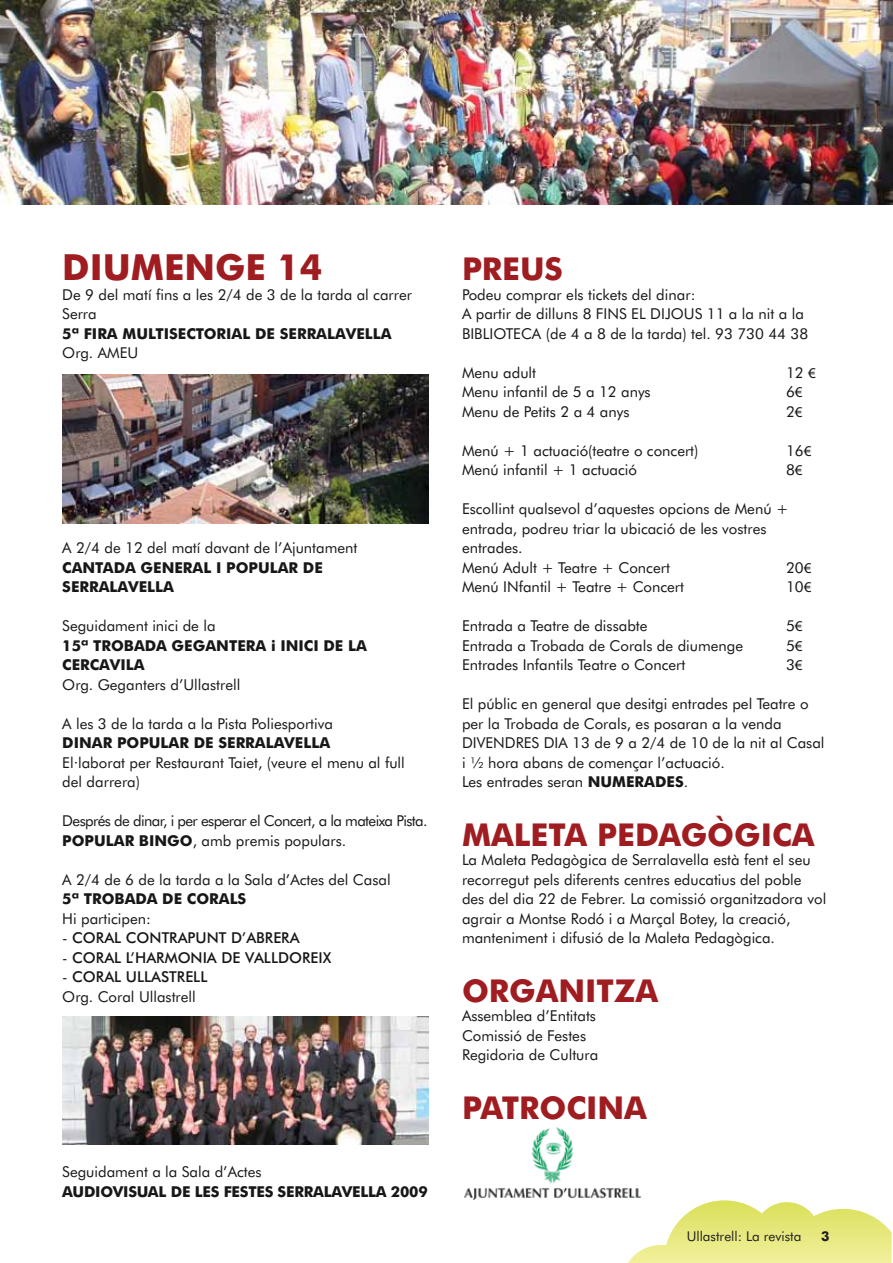
<style>
.page{position:relative;width:893px;height:1263px;background:#fff}
.page>*{position:absolute;margin:0;border:0;box-sizing:border-box;transform-origin:0 0}
.t1{font:700 36px "Futura BT";color:#9f1c20}
.t2{font:700 31.5px "Futura BT";color:#9f1c20}
.t3{font:15px/19.5px "Futura BT";color:#171717}
.t4{font:700 15px/19.5px "Futura BT";letter-spacing:-.015em;color:#171717}
.t5{font:15px/19.5px "Futura BT";letter-spacing:-.04em;color:#171717}
.t6{font:500 15px "Futura BT";color:#171717}
.t7{font:13.5px "Futura BT";color:#231f20}
.t8{font:700 13.5px "Futura BT";color:#231f20}
.s1{font-weight:700}
.s2{font-weight:400}
.s3{font-weight:500}
.s4{font-family:"Myriad Pro"}
</style>
<div class="page">
<svg style="left:628px;top:1200px;width:264px;height:63px"></svg>
<img style="left:62px;top:1017px;width:366px;height:127px">
<img style="left:62px;top:374px;width:366px;height:149px">
<img style="left:464px;top:1127px;width:177px;height:73px">
<img style="left:0;top:0;width:893px;height:204px">
<p class="t1" style="left:62px;top:245px;width:261px">DIUMENGE 14</p>
<p class="t3" style="left:62px;top:284px;width:351px">De 9 del matí fins a les 2/4 de 3 de la tarda al carrer<br>Serra<br><span class="s1">5ª FIRA MULTISECTORIAL DE SERRALAVELLA<br></span>Org. AMEU</p>
<p class="t4" style="left:62px;top:538px;width:297px"><span class="s2">A 2/4 de 12 del matí davant de l’Ajuntament<br></span>CANTADA GENERAL I POPULAR DE<br>SERRALAVELLA</p>
<p class="t3" style="left:62px;top:616px;width:306px">Seguidament inici de la<br><span class="s1">15ª TROBADA GEGANTERA i INICI DE LA<br>CERCAVILA<br></span>Org. Geganters d’Ullastrell</p>
<p class="t3" style="left:62px;top:713px;width:344px">A les 3 de la tarda a la Pista Poliesportiva<br><span class="s1">DINAR POPULAR DE SERRALAVELLA<br></span>El·laborat per Restaurant Taiet, (veure el menu al full del darrera)</p>
<p class="t5" style="left:62px;top:811px;width:367px">Després de dinar, i per esperar el Concert, a la mateixa Pista.<br><span class="s1">POPULAR BINGO</span>, amb premis populars.</p>
<p class="t3" style="left:62px;top:869px;width:330px">A 2/4 de 6 de la tarda a la Sala d’Actes del Casal<br><span class="s1">5ª TROBADA DE CORALS<br></span>Hi participen:</p>
<p class="t6" style="left:62px;top:929px;width:239px"><span class="s2">-</span> CORAL CONTRAPUNT D’ABRERA</p>
<p class="t6" style="left:62px;top:948px;width:271px"><span class="s2">-</span> CORAL L’HARMONIA DE VALLDOREIX</p>
<p class="t3" style="left:62px;top:967px;width:147px">- <span class="s3">CORAL ULLASTRELL<br></span>Org. Coral Ullastrell</p>
<p class="t4" style="left:62px;top:1162px;width:367px"><span class="s2">Seguidament a la Sala d’Actes<br></span>AUDIOVISUAL DE LES FESTES SERRALAVELLA 2009</p>
<p class="t2" style="left:462px;top:250px;width:102px">PREUS</p>
<p class="t3" style="left:462px;top:284px;width:348px">Podeu comprar els tickets del dinar:<br>A partir de dilluns 8 FINS EL DIJOUS 11 a la nit a la<br>BIBLIOTECA (de 4 a 8 de la tarda) tel. 93 730 44 38</p>
<p class="t3" style="left:462px;top:362px;width:76px">Menu adult</p>
<p class="t3" style="left:786px;top:362px;width:31px">12 <span class="s4">€</span></p>
<p class="t3" style="left:462px;top:382px;width:190px">Menu infantil de 5 a 12 anys</p>
<p class="t3" style="left:786px;top:382px;width:18px">6<span class="s4">€</span></p>
<p class="t3" style="left:462px;top:401px;width:169px">Menu de Petits 2 a 4 anys</p>
<p class="t3" style="left:786px;top:401px;width:18px">2<span class="s4">€</span></p>
<p class="t3" style="left:462px;top:440px;width:238px">Menú + 1 actuació(teatre o concert)</p>
<p class="t3" style="left:786px;top:440px;width:27px">16<span class="s4">€</span></p>
<p class="t3" style="left:462px;top:460px;width:177px">Menú infantil + 1 actuació</p>
<p class="t3" style="left:786px;top:460px;width:18px">8<span class="s4">€</span></p>
<p class="t3" style="left:462px;top:499px;width:328px">Escollint qualsevol d’aquestes opcions de Menú + entrada, podreu triar la ubicació de les vostres entrades.<br>Menú Adult + Teatre + Concert</p>
<p class="t3" style="left:786px;top:557px;width:27px">20<span class="s4">€</span></p>
<p class="t3" style="left:462px;top:577px;width:224px">Menú INfantil + Teatre + Concert</p>
<p class="t3" style="left:786px;top:577px;width:27px">10<span class="s4">€</span></p>
<p class="t3" style="left:462px;top:616px;width:187px">Entrada a Teatre de dissabte</p>
<p class="t3" style="left:786px;top:616px;width:18px">5<span class="s4">€</span></p>
<p class="t3" style="left:462px;top:635px;width:283px">Entrada a Trobada de Corals de diumenge</p>
<p class="t3" style="left:786px;top:635px;width:18px">5<span class="s4">€</span></p>
<p class="t3" style="left:462px;top:655px;width:225px">Entrades Infantils Teatre o Concert</p>
<p class="t3" style="left:786px;top:655px;width:18px">3<span class="s4">€</span></p>
<p class="t3" style="left:462px;top:694px;width:364px">El públic en general que desitgi entrades pel Teatre o per la Trobada de Corals, es posaran a la venda DIVENDRES DIA 13 de 9 a 2/4 de 10 de la nit al Casal i ½ hora abans de començar l’actuació.<br>Les entrades seran <span class="s1">NUMERADES</span>.</p>
<p class="t2" style="left:462px;top:815px;width:354px">MALETA PEDAGÒGICA</p>
<p class="t3" style="left:462px;top:850px;width:366px">La Maleta Pedagògica de Serralavella està fent el seu recorregut pels diferents centres educatius del poble des del dia 22 de Febrer. La comissió organitzadora vol agrair a Montse Rodó i a Marçal Botey, la creació, manteniment i difusió de la Maleta Pedagògica.</p>
<p class="t2" style="left:462px;top:971px;width:198px">ORGANITZA</p>
<p class="t3" style="left:462px;top:1006px;width:138px">Assemblea d’Entitats<br>Comissió de Festes<br>Regidoria de Cultura</p>
<p class="t2" style="left:462px;top:1088px;width:187px">PATROCINA</p>
<p class="t7" style="left:687px;top:1228px;width:116px">Ullastrell: La revista</p>
<p class="t8" style="left:821px;top:1228px;width:10px">3</p>
</div>
